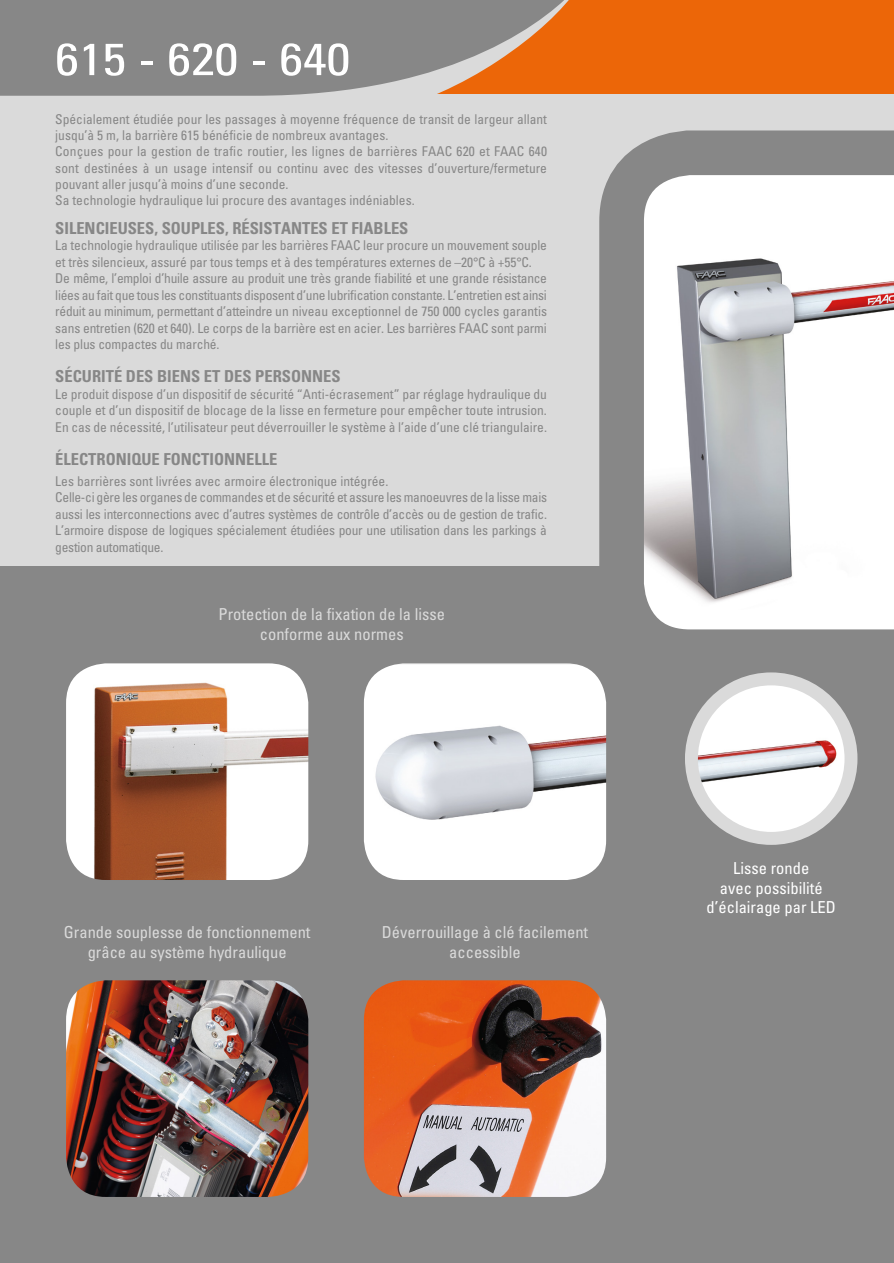
<style>
.page{position:relative;width:894px;height:1263px;background:#fff}
.page>*{position:absolute;margin:0;border:0;box-sizing:border-box;transform-origin:0 0}
.t1{font:condensed 45px "Univers LT Std";color:#fff;scale:1.18 1}
.t2{font:condensed 16.5px/19.8px "Univers LT Std";color:#dadada;text-align:center}
.t3{font:700 condensed 16.5px "Univers LT Std";color:#878787}
.t4{font:condensed 16.5px/19.8px "Univers LT Std";color:#fff;text-align:center}
.t5{font:condensed 13.5px/16.5px "Univers LT Std";letter-spacing:-.01em;color:#878787}
</style>
<div class="page">
<div style="left:0;top:0;width:893px;height:1263px;background:#dadada"></div>
<div style="left:0;top:566px;width:893px;height:697px;background:#878787"></div>
<div style="left:0;top:0;width:893px;height:94px;background:#ec6608"></div>
<svg style="left:0;top:0;width:569px;height:96px;background:#968980"></svg>
<svg style="left:599px;top:130px;width:294px;height:500px;background:#cbcbcc"></svg>
<hr style="left:893px;top:885px;width:1px;height:378px;background:#575756">
<hr style="left:893px;top:885px;width:1px;height:41px;background:#878787">
<img style="left:691px;top:679px;width:160px;height:159px;border-radius:80px">
<div style="left:685px;top:672px;width:172px;height:173px;border:13px solid #dadada;border-radius:50%"></div>
<div style="left:61px;top:658px;width:253px;height:227px;background:#fff;border-radius:45px"></div>
<img style="left:77px;top:672px;width:230px;height:207px">
<div style="left:55px;top:653px;width:264px;height:238px;border:11px solid #878787;border-radius:45px"></div>
<img style="left:365px;top:981px;width:240px;height:215px">
<div style="left:353px;top:969px;width:264px;height:239px;border:11px solid #878787;border-radius:45px"></div>
<img style="left:67px;top:981px;width:240px;height:215px">
<div style="left:55px;top:969px;width:264px;height:239px;border:11px solid #878787;border-radius:45px"></div>
<img style="left:365px;top:665px;width:240px;height:214px">
<div style="left:353px;top:653px;width:264px;height:238px;border:11px solid #878787;border-radius:45px"></div>
<h1 class="t1" style="left:55px;top:31px;width:251px">615 - 620 - 640</h1>
<p class="t5" style="left:55px;top:111px;width:493px">Spécialement étudiée pour les passages à moyenne fréquence de transit de largeur allant jusqu’à 5 m, la barrière 615 bénéficie de nombreux avantages.<br>Conçues pour la gestion de trafic routier, les lignes de barrières FAAC 620 et FAAC 640 sont destinées à un usage intensif ou continu avec des vitesses d’ouverture/fermeture pouvant aller jusqu’à moins d’une seconde.<br>Sa technologie hydraulique lui procure des avantages indéniables.</p>
<p class="t3" style="left:55px;top:218px;width:354px">SILENCIEUSES, SOUPLES, RÉSISTANTES ET FIABLES</p>
<p class="t5" style="left:55px;top:237px;width:493px">La technologie hydraulique utilisée par les barrières FAAC leur procure un mouvement souple et très silencieux, assuré par tous temps et à des températures externes de –20°C à +55°C.<br>De même, l’emploi d’huile assure au produit une très grande fiabilité et une grande résistance liées au fait que tous les constituants disposent d’une lubrification constante. L’entretien est ainsi réduit au minimum, permettant d’atteindre un niveau exceptionnel de 750 000 cycles garantis sans entretien (620 et 640). Le corps de la barrière est en acier. Les barrières FAAC sont parmi les plus compactes du marché.</p>
<p class="t3" style="left:55px;top:366px;width:287px">SÉCURITÉ DES BIENS ET DES PERSONNES</p>
<p class="t5" style="left:55px;top:386px;width:493px;text-align:justify">Le produit dispose d’un dispositif de sécurité “Anti-écrasement” par réglage hydraulique du couple et d’un dispositif de blocage de la lisse en fermeture pour empêcher toute intrusion.<br>En cas de nécessité, l’utilisateur peut déverrouiller le système à l’aide d’une clé triangulaire.</p>
<p class="t3" style="left:55px;top:449px;width:223px">ÉLECTRONIQUE FONCTIONNELLE</p>
<p class="t5" style="left:55px;top:473px;width:493px">Les barrières sont livrées avec armoire électronique intégrée.<br>Celle-ci gère les organes de commandes et de sécurité et assure les manoeuvres de la lisse mais aussi les interconnections avec d’autres systèmes de contrôle d’accès ou de gestion de trafic.<br>L’armoire dispose de logiques spécialement étudiées pour une utilisation dans les parkings à gestion automatique.</p>
<p class="t2" style="left:218px;top:604px;width:228px">Protection de la fixation de la lisse conforme aux normes</p>
<p class="t2" style="left:64px;top:922px;width:248px">Grande souplesse de fonctionnement grâce au système hydraulique</p>
<p class="t2" style="left:382px;top:922px;width:208px">Déverrouillage à clé facilement accessible</p>
<p class="t4" style="left:706px;top:858px;width:131px">Lisse ronde<br>avec possibilité d’éclairage par LED</p>
</div>
